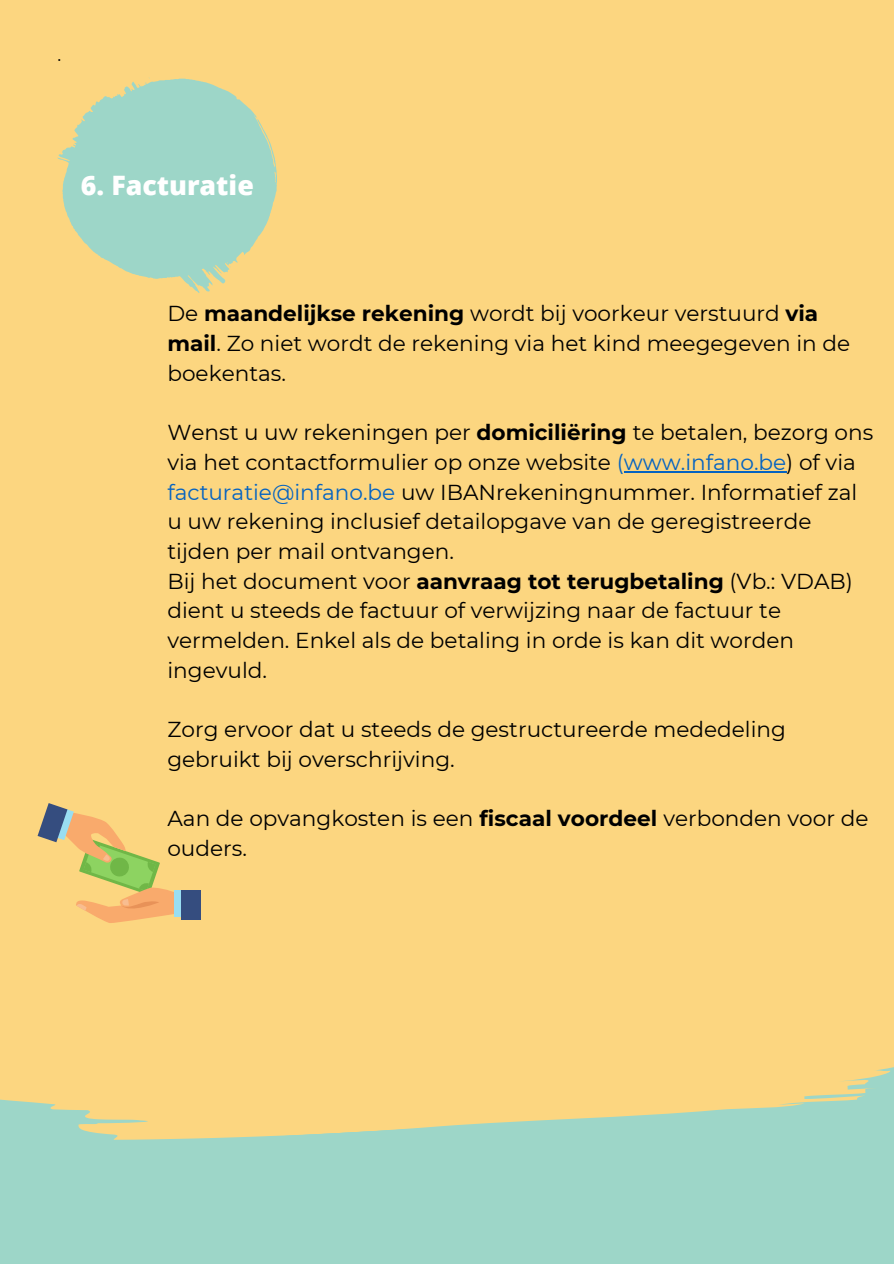
<style>
.page{position:relative;width:894px;height:1264px;background:#fff}
.page>*{position:absolute;margin:0;border:0;box-sizing:border-box;transform-origin:0 0}
.t1{font:800 26.7px "Open Sans";color:#fff}
.t2{font:21.6px/29.7px "Montserrat";color:#000}
.t3{font:18px "Montserrat";color:#000}
.s1{font-weight:700}
.s2{color:#0563c1}
</style>
<div class="page">
<div style="left:0;top:0;width:893px;height:1263px;background:#9dd6c8"></div>
<div style="left:0;top:0;width:893px;height:920px;background:#fcd680"></div>
<svg style="left:0;top:890px;width:893px;height:250px;fill:#fcd680"></svg>
<svg style="left:57px;top:77px;width:220px;height:216px;fill:#9dd6c8"></svg>
<svg style="left:38px;top:803px;width:138px;height:120px"></svg>
<div style="left:174px;top:890px;width:9px;height:26px;background:#99def2"></div>
<div style="left:180px;top:890px;width:20px;height:29px;background:#354d7f"></div>
<hr style="left:623px;top:471px;width:163px;height:1px;background:#0563c1">
<p class="t3" style="left:57px;top:44px;width:5px">.</p>
<p class="t1" style="left:81px;top:166px;width:174px">6. Facturatie</p>
<p class="t2" style="left:167px;top:299px;width:684px">De <span class="s1">maandelijkse rekening</span> wordt bij voorkeur verstuurd <span class="s1">via mail</span>. Zo niet wordt de rekening via het kind meegegeven in de boekentas.</p>
<p class="t2" style="left:167px;top:417px;width:707px">Wenst u uw rekeningen per <span class="s1">domiciliëring</span> te betalen, bezorg ons via het contactformulier op onze website <span class="s2">(www.infano.be</span>) of via <span class="s2">facturatie@infano.be</span> uw IBANrekeningnummer. Informatief zal u uw rekening inclusief detailopgave van de geregistreerde tijden per mail ontvangen.</p>
<h1 class="t2" style="left:167px;top:566px;width:686px">Bij het document voor <span class="s1">aanvraag tot terugbetaling</span> (Vb.: VDAB) dient u steeds de factuur of verwijzing naar de factuur te vermelden. Enkel als de betaling in orde is kan dit worden ingevuld.</h1>
<p class="t2" style="left:167px;top:714px;width:619px">Zorg ervoor dat u steeds de gestructureerde mededeling gebruikt bij overschrijving.</p>
<p class="t2" style="left:167px;top:803px;width:702px">Aan de opvangkosten is een <span class="s1">fiscaal voordeel</span> verbonden voor de ouders.</p>
</div>
